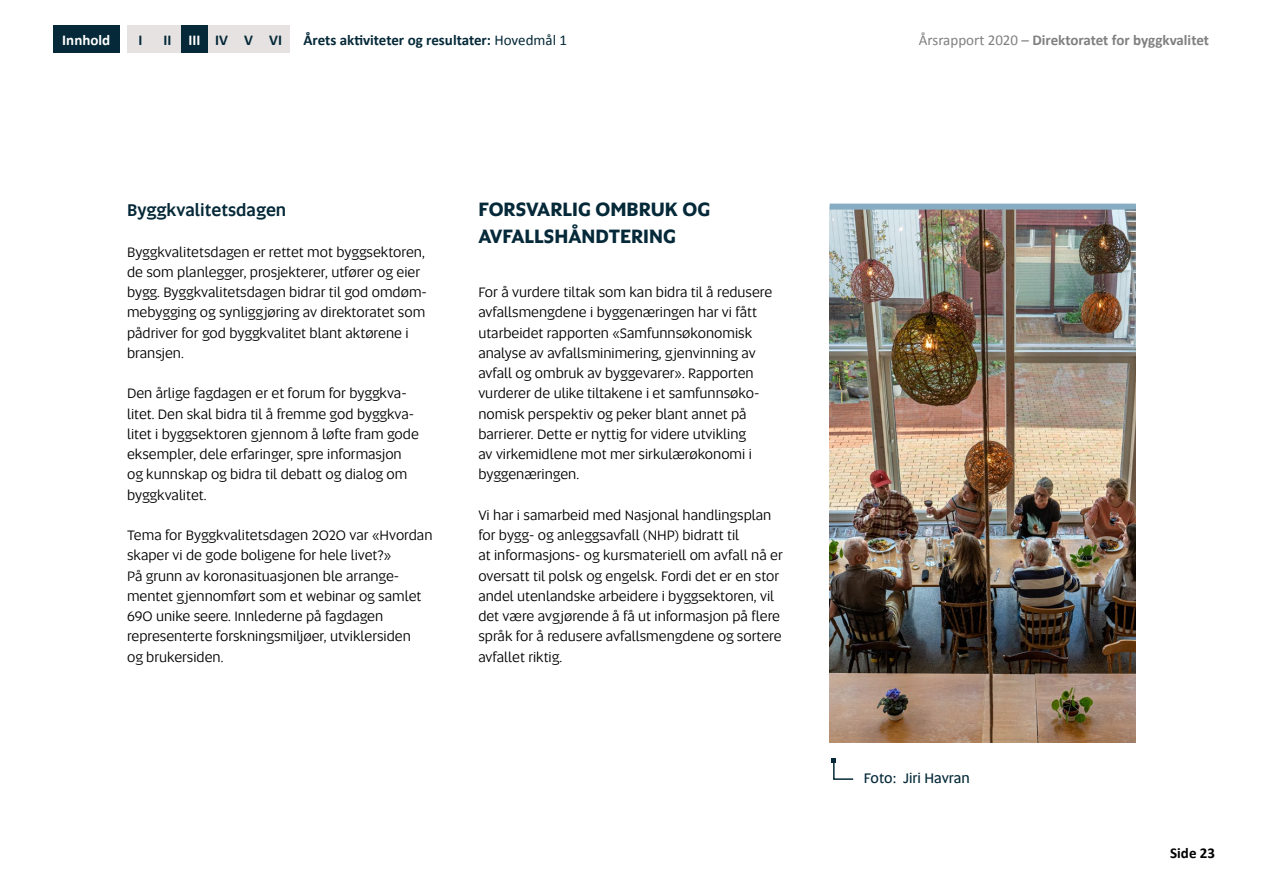
<style>
.page{position:relative;width:1263px;height:893px;background:#fff}
.page>*{position:absolute;margin:0;border:0;box-sizing:border-box;transform-origin:0 0}
.Nivå_2_-_Delmål{font:700 19.5px/27px "Altis";color:#052938}
.Nivå_3_-_Temaoverskr{font:500 17.25px "Altis";color:#052938}
.t1{font:700 15px "Calibri";color:#052938}
.t2{font:700 15px "Calibri";letter-spacing:-.005em;color:#808080}
.t3{font:700 15px "Calibri";color:#fff}
.t4{font:700 15px "Calibri";color:#000}
.Brødtekst{font:14.25px/20.2px "Altis";color:#000}
.Bildetekst{font:14.25px "Altis";color:#052938}
.s1{color:#fff}
.s2{font-weight:400}
</style>
<div class="page">
<div style="left:127px;top:26px;width:27px;height:27px;background:#e5e2e1"></div>
<div style="left:53px;top:26px;width:66px;height:27px;background:#052938"></div>
<div style="left:154px;top:26px;width:27px;height:27px;background:#e5e2e1"></div>
<div style="left:181px;top:26px;width:27px;height:27px;background:#052938"></div>
<div style="left:208px;top:26px;width:27px;height:27px;background:#e5e2e1"></div>
<div style="left:235px;top:26px;width:27px;height:27px;background:#e5e2e1"></div>
<div style="left:262px;top:26px;width:27px;height:27px;background:#e5e2e1"></div>
<img style="left:830px;top:210px;width:306px;height:532px">
<div style="left:830px;top:204px;width:306px;height:6px;background:#88adc2"></div>
<svg style="left:832px;top:758px;width:22px;height:22px"></svg>
<p class="t3" style="left:62px;top:29px;width:49px">Innhold</p>
<p class="t1" style="left:139px;top:29px;width:6px">I</p>
<p class="t1" style="left:164px;top:29px;width:120px">II <span class="s1">III</span> IV V VI</p>
<p class="t1" style="left:304px;top:29px;width:265px">Årets aktiviteter og resultater: <span class="s2">Hovedmål 1</span></p>
<p class="t2" style="left:919px;top:29px;width:292px"><span class="s2">Årsrapport 2020 –</span> Direktoratet for byggkvalitet</p>
<p class="Nivå_3_-_Temaoverskr" style="left:127px;top:197px;width:161px">Byggkvalitetsdagen</p>
<p class="Brødtekst" style="left:127px;top:241px;width:301px">Byggkvalitetsdagen er rettet mot byggsektoren, de som planlegger, prosjekterer, utfører og eier bygg. Byggkvalitetsdagen bidrar til god omdøm&shy;mebygging og synliggjøring av direktoratet som pådriver for god byggkvalitet blant aktørene i bransjen.</p>
<p class="Brødtekst" style="left:127px;top:383px;width:293px">Den årlige fagdagen er et forum for byggkva&shy;litet. Den skal bidra til å fremme god byggkva&shy;litet i byggsektoren gjennom å løfte fram gode eksempler, dele erfaringer, spre informasjon og kunnskap og bidra til debatt og dialog om byggkvalitet.</p>
<p class="Brødtekst" style="left:127px;top:525px;width:307px">Tema for Byggkvalitetsdagen 2020 var «Hvordan skaper vi de gode boligene for hele livet?»<br>På grunn av koronasituasjonen ble arrange&shy;mentet gjennomført som et webinar og samlet 690 unike seere. Innlederne på fagdagen representerte forskningsmiljøer, utviklersiden<br>og brukersiden.</p>
<p class="Nivå_2_-_Delmål" style="left:478px;top:195px;width:233px">FORSVARLIG OMBRUK OG<br>AVFALLSHÅNDTERING</p>
<p class="Brødtekst" style="left:478px;top:282px;width:295px">For å vurdere tiltak som kan bidra til å redusere avfallsmengdene i byggenæringen har vi fått utarbeidet rapporten «Samfunnsøkonomisk analyse av avfallsminimering, gjenvinning av avfall og ombruk av byggevarer». Rapporten vurderer de ulike tiltakene i et samfunnsøko&shy;nomisk perspektiv og peker blant annet på barrierer. Dette er nyttig for videre utvikling<br>av virkemidlene mot mer sirkulærøkonomi i byggenæringen.</p>
<p class="Brødtekst" style="left:478px;top:504px;width:294px">Vi har i samarbeid med Nasjonal handlingsplan for bygg- og anleggsavfall (NHP) bidratt til</p>
<p class="Brødtekst" style="left:478px;top:545px;width:306px">at informasjons- og kursmateriell om avfall nå er oversatt til polsk og engelsk. Fordi det er en stor andel utenlandske arbeidere i byggsektoren, vil det være avgjørende å få ut informasjon på flere språk for å redusere avfallsmengdene og sortere avfallet riktig.</p>
<p class="Bildetekst" style="left:864px;top:768px;width:108px">Foto: Jiri Havran</p>
<p class="t4" style="left:1170px;top:842px;width:46px">Side 23</p>
</div>
